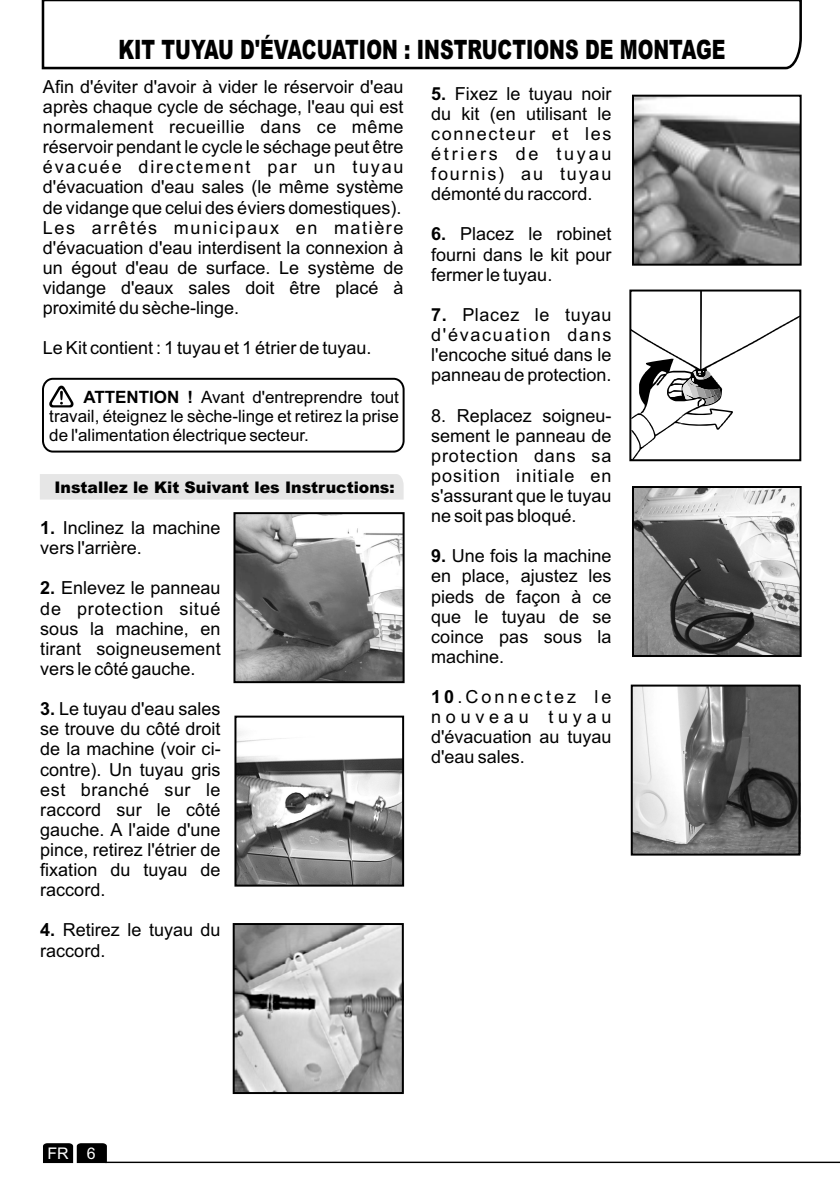
<style>
.page{position:relative;width:840px;height:1191px;background:#fff}
.page>*{position:absolute;margin:0;border:0;box-sizing:border-box;transform-origin:0 0}
.t1{font:900 26.8px "Arial";color:#000;scale:.71 1}
.t2{font:18px/20.2px "Arial";color:#000;text-align:justify}
.t3{font:17px/19px "Arial";color:#000;text-align:justify}
.t4{font:900 16px "Arial";color:#000}
.t5{font:16px "Arial";color:#fff}
.s1{font-weight:700}
</style>
<div class="page">
<hr style="left:105px;top:1161px;width:734px;height:2px;background:#000">
<svg style="left:43px;top:1143px;width:64px;height:20px"></svg>
<img style="left:235px;top:926px;width:165px;height:165px">
<div style="left:232px;top:923px;width:171px;height:171px;border:2px solid #000"></div>
<svg style="left:41px;top:0;width:761px;height:70px"></svg>
<svg style="left:49px;top:386px;width:24px;height:21px"></svg>
<div style="left:42px;top:378px;width:362px;height:74px;border:2px solid #000;border-radius:10px"></div>
<div style="left:40px;top:474px;width:363px;height:25px;background:#e6e6e6"></div>
<img style="left:634px;top:98px;width:164px;height:165px">
<div style="left:631px;top:95px;width:170px;height:171px;border:2px solid #000"></div>
<img style="left:634px;top:489px;width:164px;height:165px">
<div style="left:631px;top:486px;width:170px;height:171px;border:2px solid #000"></div>
<img style="left:633px;top:687px;width:164px;height:165px">
<div style="left:630px;top:684px;width:170px;height:171px;border:2px solid #000"></div>
<img style="left:237px;top:730px;width:164px;height:153px">
<div style="left:234px;top:715px;width:170px;height:171px;border:2px solid #000"></div>
<svg style="left:630px;top:290px;width:171px;height:170px"></svg>
<img style="left:236px;top:515px;width:165px;height:165px">
<div style="left:233px;top:512px;width:171px;height:171px;border:2px solid #000"></div>
<h1 class="t1" style="left:118px;top:40px;width:856px">KIT TUYAU D'ÉVACUATION : INSTRUCTIONS DE MONTAGE</h1>
<p class="t2" style="left:43px;top:78px;width:362px">Afin d'éviter d'avoir à vider le réservoir d'eau après chaque cycle de séchage, l'eau qui est normalement recueillie dans ce même réservoir pendant le cycle le séchage peut être évacuée directement par un tuyau d'évacuation d'eau sales (le même système de vidange que celui des éviers domestiques).<br>Les arrêtés municipaux en matière d'évacuation d'eau interdisent la connexion à un égout d'eau de surface. Le système de vidange d'eaux sales doit être placé à proximité du sèche-linge.</p>
<p class="t2" style="left:43px;top:340px;width:330px">Le Kit contient : 1 tuyau et 1 étrier de tuyau.</p>
<p class="t3" style="left:49px;top:389px;width:351px;text-indent:34px"><span class="s1">ATTENTION !</span> Avant d'entreprendre tout travail, éteignez le sèche-linge et retirez la prise de l'alimentation électrique secteur.</p>
<p class="t4" style="left:54px;top:481px;width:341px">Installez le Kit Suivant les Instructions:</p>
<p class="t2" style="left:40px;top:519px;width:182px"><span class="s1">1.</span> Inclinez la machine vers l'arrière.</p>
<p class="t2" style="left:40px;top:579px;width:182px"><span class="s1">2.</span> Enlevez le panneau de protection situé sous la machine, en tirant soigneusement vers le côté gauche.</p>
<p class="t2" style="left:40px;top:700px;width:182px"><span class="s1">3.</span> Le tuyau d'eau sales se trouve du côté droit de la machine (voir ci&shy;contre). Un tuyau gris est branché sur le raccord sur le côté gauche. A l'aide d'une pince, retirez l'étrier de fixation du tuyau de raccord.</p>
<p class="t2" style="left:40px;top:921px;width:182px"><span class="s1">4.</span> Retirez le tuyau du raccord.</p>
<p class="t2" style="left:431px;top:85px;width:182px"><span class="s1">5.</span> Fixez le tuyau noir du kit (en utilisant le connecteur et les étriers de tuyau fournis) au tuyau démonté du raccord.</p>
<p class="t2" style="left:431px;top:226px;width:182px"><span class="s1">6.</span> Placez le robinet fourni dans le kit pour fermer le tuyau.</p>
<p class="t2" style="left:431px;top:306px;width:182px"><span class="s1">7.</span> Placez le tuyau d'évacuation dans l'encoche situé dans le panneau de protection.</p>
<p class="t2" style="left:431px;top:407px;width:182px">8. Replacez soigneu&shy;sement le panneau de protection dans sa position initiale en s'assurant que le tuyau ne soit pas bloqué.</p>
<p class="t2" style="left:431px;top:547px;width:182px"><span class="s1">9.</span> Une fois la machine en place, ajustez les pieds de façon à ce que le tuyau de se coince pas sous la machine.</p>
<p class="t2" style="left:431px;top:688px;width:182px"><span class="s1">10</span>.Connectez le nouveau tuyau d'évacuation au tuyau d'eau sales.</p>
<p class="t5" style="left:47px;top:1147px;width:50px">FR 6</p>
</div>
